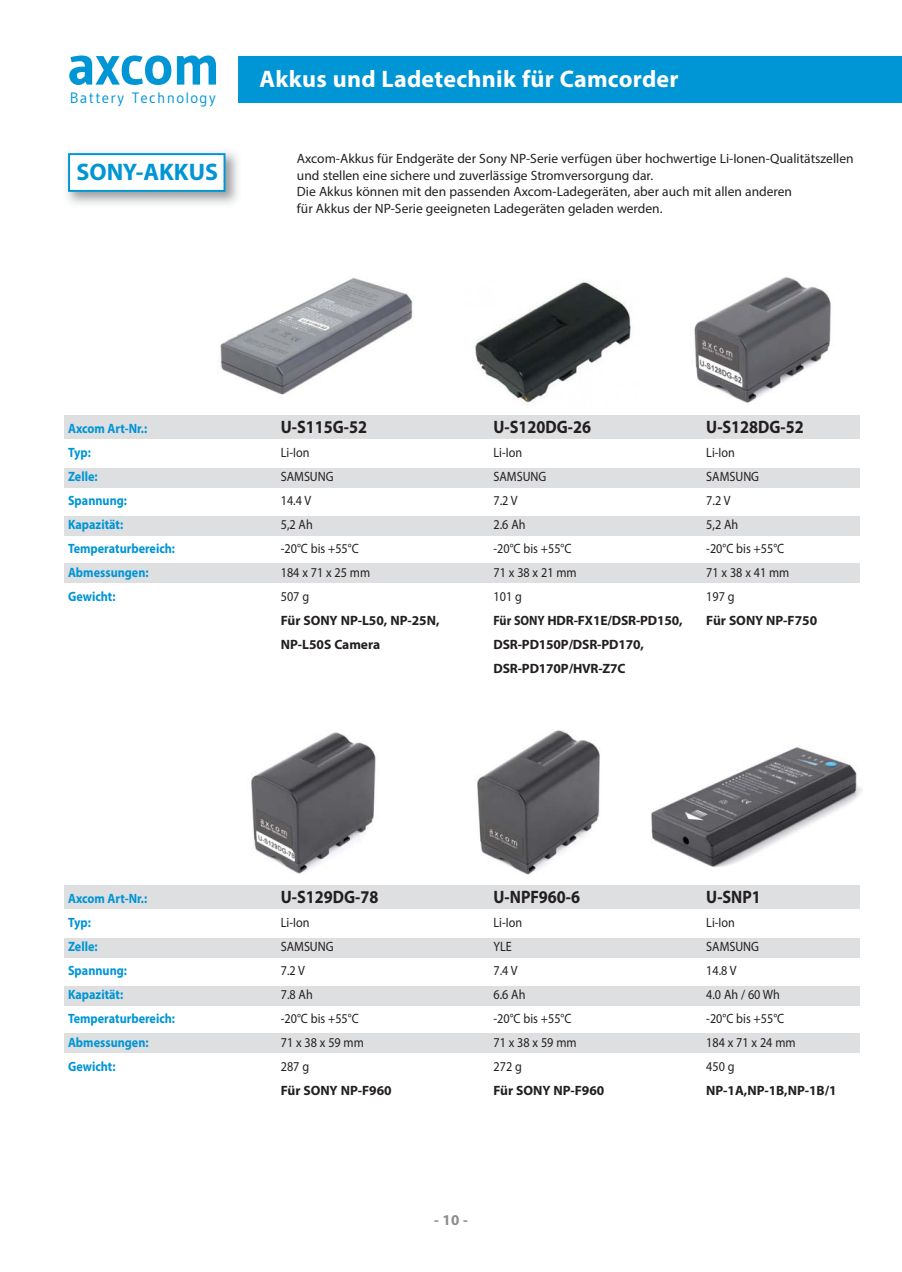
<style>
.page{position:relative;width:902px;height:1272px;background:#fff}
.page>*{position:absolute;margin:0;border:0;box-sizing:border-box;transform-origin:0 0}
.t1{font:700 57px "Gudea";letter-spacing:-.02em;color:#0095d5}
.t2{font:700 24px "Myriad Pro";letter-spacing:.01em;color:#fff}
.t3{font:700 24px "Myriad Pro";color:#0095d5}
.t4{font:700 18px "Myriad Pro";color:#231f20;scale:.9 1}
.t5{font:15px "Gudea";letter-spacing:.085em;color:#0095d5}
.t6{font:700 15px "Myriad Pro";color:#8a8c8e}
.t7{font:13.5px "Myriad Pro";color:#231f20;scale:.9 1}
.t8{font:13.5px/16.5px "Myriad Pro";color:#231f20}
.t9{font:700 13.5px "Myriad Pro";color:#0095d5;scale:.9 1}
.t10{font:700 13.5px/24px "Myriad Pro";letter-spacing:-.01em;color:#231f20}
.t11{font:700 13.5px "Myriad Pro";letter-spacing:-.01em;color:#231f20;scale:.9 1}
</style>
<div class="page">
<img style="left:66px;top:152px;width:172px;height:52px">
<div style="left:70px;top:155px;width:153px;height:35px;background:#fff"></div>
<div style="left:68px;top:153px;width:157px;height:39px;border:2px solid #0095d5"></div>
<div style="left:238px;top:56px;width:659px;height:47px;background:#0095d5"></div>
<hr style="left:897px;top:56px;width:4px;height:47px;background:#0095d5">
<img style="left:220px;top:278px;width:193px;height:117px">
<img style="left:475px;top:281px;width:156px;height:123px">
<img style="left:694px;top:277px;width:137px;height:126px">
<div style="left:64px;top:415px;width:795px;height:24px;background:#dedfe1"></div>
<div style="left:64px;top:468px;width:795px;height:19px;background:#dedfe1"></div>
<div style="left:64px;top:516px;width:795px;height:19px;background:#dedfe1"></div>
<div style="left:64px;top:563px;width:795px;height:19px;background:#dedfe1"></div>
<img style="left:251px;top:732px;width:125px;height:142px">
<img style="left:477px;top:730px;width:123px;height:145px">
<img style="left:651px;top:747px;width:211px;height:120px">
<div style="left:64px;top:885px;width:795px;height:23px;background:#dedfe1"></div>
<div style="left:64px;top:938px;width:795px;height:19px;background:#dedfe1"></div>
<div style="left:64px;top:986px;width:795px;height:19px;background:#dedfe1"></div>
<div style="left:64px;top:1032px;width:795px;height:20px;background:#dedfe1"></div>
<h1 class="t1" style="left:67px;top:29px;width:155px">axcom</h1>
<p class="t5" style="left:70px;top:89px;width:147px">Battery Technology</p>
<h2 class="t3" style="left:77px;top:163px;width:143px">SONY-AKKUS</h2>
<h2 class="t2" style="left:259px;top:69px;width:420px">Akkus und Ladetechnik für Camcorder</h2>
<p class="t8" style="left:297px;top:152px;width:558px">Axcom-Akkus für Endgeräte der Sony NP-Serie verfügen über hochwertige Li-Ionen-Qualitätszellen und stellen eine sichere und zuverlässige Stromversorgung dar.<br>Die Akkus können mit den passenden Axcom-Ladegeräten, aber auch mit allen anderen<br>für Akkus der NP-Serie geeigneten Ladegeräten geladen werden.</p>
<p class="t9" style="left:68px;top:422px;width:89px">Axcom Art-Nr.:</p>
<h3 class="t4" style="left:281px;top:419px;width:97px">U-S115G-52</h3>
<h3 class="t4" style="left:493px;top:419px;width:110px">U-S120DG-26</h3>
<h3 class="t4" style="left:706px;top:419px;width:110px">U-S128DG-52</h3>
<p class="t9" style="left:68px;top:446px;width:27px">Typ:</p>
<p class="t7" style="left:281px;top:446px;width:33px">Li-Ion</p>
<p class="t7" style="left:493px;top:446px;width:33px">Li-Ion</p>
<p class="t7" style="left:706px;top:446px;width:33px">Li-Ion</p>
<p class="t9" style="left:68px;top:470px;width:34px">Zelle:</p>
<p class="t7" style="left:281px;top:470px;width:60px">SAMSUNG</p>
<p class="t7" style="left:493px;top:470px;width:60px">SAMSUNG</p>
<p class="t7" style="left:706px;top:470px;width:60px">SAMSUNG</p>
<p class="t9" style="left:68px;top:494px;width:67px">Spannung:</p>
<p class="t7" style="left:281px;top:494px;width:35px">14.4 V</p>
<p class="t7" style="left:493px;top:494px;width:28px">7.2 V</p>
<p class="t7" style="left:706px;top:494px;width:28px">7.2 V</p>
<p class="t9" style="left:68px;top:518px;width:63px">Kapazität:</p>
<p class="t7" style="left:281px;top:518px;width:37px">5,2 Ah</p>
<p class="t7" style="left:493px;top:518px;width:37px">2.6 Ah</p>
<p class="t7" style="left:706px;top:518px;width:37px">5,2 Ah</p>
<p class="t9" style="left:68px;top:542px;width:120px">Temperaturbereich:</p>
<p class="t7" style="left:281px;top:542px;width:88px">-20°C bis +55°C</p>
<p class="t7" style="left:493px;top:542px;width:88px">-20°C bis +55°C</p>
<p class="t7" style="left:706px;top:542px;width:88px">-20°C bis +55°C</p>
<p class="t9" style="left:68px;top:566px;width:91px">Abmessungen:</p>
<p class="t7" style="left:281px;top:566px;width:101px">184 x 71 x 25 mm</p>
<p class="t7" style="left:493px;top:566px;width:94px">71 x 38 x 21 mm</p>
<p class="t7" style="left:706px;top:566px;width:94px">71 x 38 x 41 mm</p>
<p class="t9" style="left:68px;top:590px;width:54px">Gewicht:</p>
<p class="t7" style="left:281px;top:590px;width:33px">507 g</p>
<p class="t7" style="left:493px;top:590px;width:33px">101 g</p>
<p class="t7" style="left:706px;top:590px;width:33px">197 g</p>
<p class="t10" style="left:281px;top:609px;width:160px">Für SONY NP-L50, NP-25N,</p>
<p class="t11" style="left:493px;top:614px;width:212px">Für SONY HDR-FX1E/DSR-PD150,</p>
<p class="t10" style="left:706px;top:609px;width:112px">Für SONY NP-F750</p>
<p class="t10" style="left:281px;top:633px;width:101px">NP-L50S Camera</p>
<p class="t10" style="left:493px;top:633px;width:152px">DSR-PD150P/DSR-PD170,<br>DSR-PD170P/HVR-Z7C</p>
<p class="t9" style="left:68px;top:892px;width:89px">Axcom Art-Nr.:</p>
<h3 class="t4" style="left:281px;top:889px;width:110px">U-S129DG-78</h3>
<h3 class="t4" style="left:493px;top:889px;width:98px">U-NPF960-6</h3>
<h3 class="t4" style="left:706px;top:889px;width:62px">U-SNP1</h3>
<p class="t9" style="left:68px;top:916px;width:27px">Typ:</p>
<p class="t7" style="left:281px;top:916px;width:33px">Li-Ion</p>
<p class="t7" style="left:493px;top:916px;width:33px">Li-Ion</p>
<p class="t7" style="left:706px;top:916px;width:33px">Li-Ion</p>
<p class="t9" style="left:68px;top:940px;width:34px">Zelle:</p>
<p class="t7" style="left:281px;top:940px;width:60px">SAMSUNG</p>
<p class="t7" style="left:493px;top:940px;width:22px">YLE</p>
<p class="t7" style="left:706px;top:940px;width:60px">SAMSUNG</p>
<p class="t9" style="left:68px;top:964px;width:67px">Spannung:</p>
<p class="t7" style="left:281px;top:964px;width:28px">7.2 V</p>
<p class="t7" style="left:493px;top:964px;width:28px">7.4 V</p>
<p class="t7" style="left:706px;top:964px;width:35px">14.8 V</p>
<p class="t9" style="left:68px;top:988px;width:63px">Kapazität:</p>
<p class="t7" style="left:281px;top:988px;width:37px">7.8 Ah</p>
<p class="t7" style="left:493px;top:988px;width:37px">6.6 Ah</p>
<p class="t7" style="left:706px;top:988px;width:83px">4.0 Ah / 60 Wh</p>
<p class="t9" style="left:68px;top:1012px;width:120px">Temperaturbereich:</p>
<p class="t7" style="left:281px;top:1012px;width:88px">-20°C bis +55°C</p>
<p class="t7" style="left:493px;top:1012px;width:88px">-20°C bis +55°C</p>
<p class="t7" style="left:706px;top:1012px;width:88px">-20°C bis +55°C</p>
<p class="t9" style="left:68px;top:1036px;width:91px">Abmessungen:</p>
<p class="t7" style="left:281px;top:1036px;width:94px">71 x 38 x 59 mm</p>
<p class="t7" style="left:493px;top:1036px;width:94px">71 x 38 x 59 mm</p>
<p class="t7" style="left:706px;top:1036px;width:101px">184 x 71 x 24 mm</p>
<p class="t9" style="left:68px;top:1060px;width:54px">Gewicht:</p>
<p class="t7" style="left:281px;top:1060px;width:33px">287 g</p>
<p class="t7" style="left:493px;top:1060px;width:33px">272 g</p>
<p class="t7" style="left:706px;top:1060px;width:33px">450 g</p>
<p class="t10" style="left:281px;top:1079px;width:112px">Für SONY NP-F960</p>
<p class="t10" style="left:493px;top:1079px;width:112px">Für SONY NP-F960</p>
<p class="t10" style="left:706px;top:1079px;width:132px">NP-1A,NP-1B,NP-1B/1</p>
<p class="t6" style="left:434px;top:1214px;width:35px">- 10 -</p>
</div>
